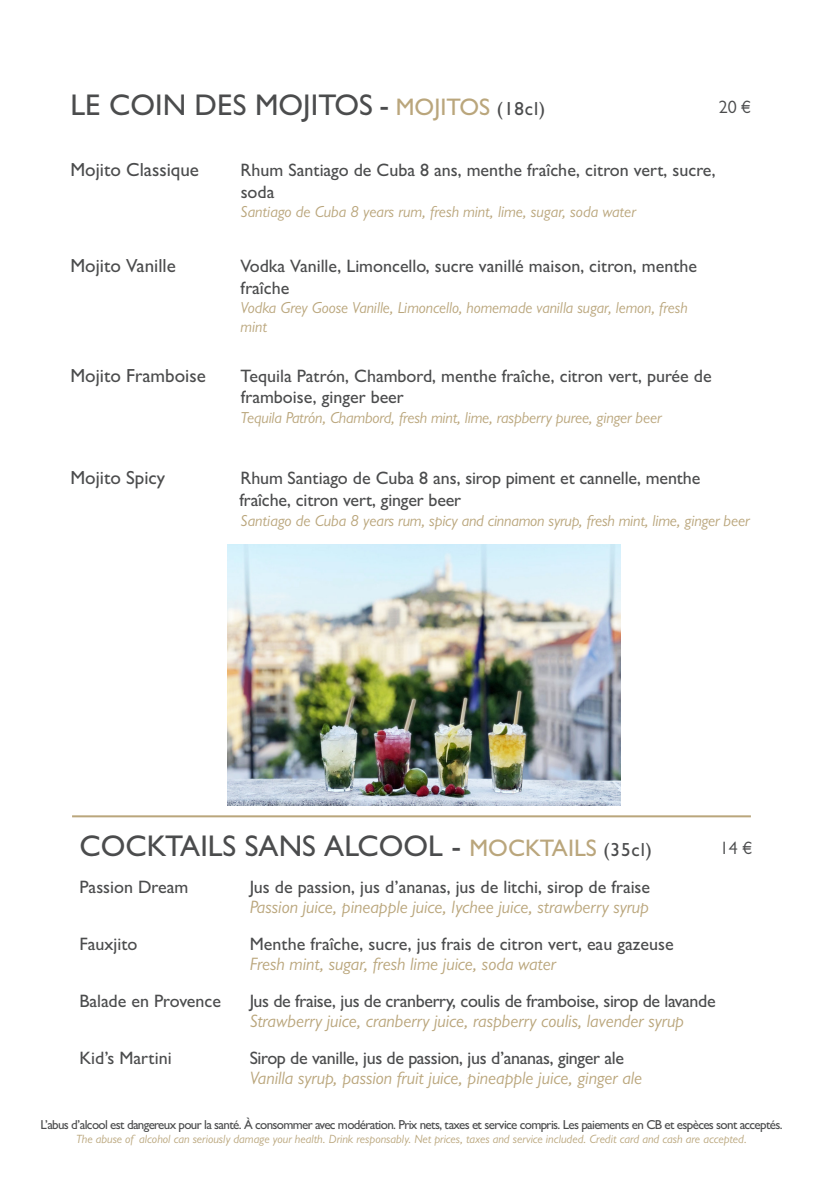
<style>
.page{position:relative;width:823px;height:1191px;background:#fff}
.page>*{position:absolute;margin:0;border:0;box-sizing:border-box;transform-origin:0 0}
.t1{font:500 30px "Gill Sans";color:#4b4c4d}
.t2{font:500 19px "Gill Sans";color:#4b4c4d}
.t3{font:500 18px/21.6px "Gill Sans";color:#4b4c4d}
.t4{font:italic 18px/20px "Gill Sans";color:#baa67c}
.t5{font:18px "Gill Sans";color:#4b4c4d}
.t6{font:italic 16px/19.2px "Gill Sans";letter-spacing:-.005em;color:#baa67c}
.t7{font:500 13px "Gill Sans";letter-spacing:-.05em;color:#4b4c4d}
.t8{font:italic 12px "Gill Sans";color:#baa67c}
.s1{font-size:24px;color:#baa67c}
.s2{font-size:19px}
.s3{font-weight:500;font-style:normal;color:#4b4c4d}
.s4{font-weight:400;font-style:italic;color:#baa67c}
</style>
<div class="page">
<hr style="left:72px;top:815px;width:678px;height:2px;background:#baa67c">
<img style="left:227px;top:544px;width:393px;height:261px">
<p class="t1" style="left:70px;top:87px;width:476px">LE COIN DES MOJITOS - <span class="s1">MOJITOS</span> <span class="s2">(18cl)</span></p>
<p class="t5" style="left:718px;top:97px;width:34px">20 €</p>
<p class="t2" style="left:70px;top:158px;width:130px">Mojito Classique</p>
<p class="t3" style="left:240px;top:159px;width:476px">Rhum Santiago de Cuba 8 ans, menthe fraîche, citron vert, sucre, soda</p>
<p class="t6" style="left:240px;top:202px;width:396px">Santiago de Cuba 8 years rum, fresh mint, lime, sugar, soda water</p>
<p class="t2" style="left:70px;top:254px;width:107px">Mojito Vanille</p>
<p class="t3" style="left:240px;top:255px;width:458px">Vodka Vanille, Limoncello, sucre vanillé maison, citron, menthe fraîche</p>
<p class="t6" style="left:240px;top:298px;width:448px">Vodka Grey Goose Vanille, Limoncello, homemade vanilla sugar, lemon, fresh mint</p>
<p class="t2" style="left:70px;top:364px;width:137px">Mojito Framboise</p>
<p class="t3" style="left:240px;top:365px;width:472px">Tequila Patrón, Chambord, menthe fraîche, citron vert, purée de framboise, ginger beer</p>
<p class="t6" style="left:240px;top:407px;width:422px">Tequila Patrón, Chambord, fresh mint, lime, raspberry puree, ginger beer</p>
<p class="t2" style="left:70px;top:466px;width:96px">Mojito Spicy</p>
<p class="t3" style="left:239px;top:467px;width:462px">Rhum Santiago de Cuba 8 ans, sirop piment et cannelle, menthe fraîche, citron vert, ginger beer</p>
<p class="t6" style="left:240px;top:510px;width:510px">Santiago de Cuba 8 years rum, spicy and cinnamon syrup, fresh mint, lime, ginger beer</p>
<p class="t1" style="left:79px;top:828px;width:573px">COCKTAILS SANS ALCOOL - <span class="s1">MOCKTAILS</span> <span class="s2">(35cl)</span></p>
<p class="t3" style="left:79px;top:876px;width:110px">Passion Dream</p>
<p class="t4" style="left:249px;top:877px;width:402px"><span class="s3">Jus de passion, jus d’ananas, jus de litchi, sirop de fraise<br></span>Passion juice, pineapple juice, lychee juice, strawberry syrup</p>
<p class="t3" style="left:79px;top:933px;width:60px">Fauxjito</p>
<p class="t3" style="left:249px;top:934px;width:425px;line-height:20px">Menthe fraîche, sucre, jus frais de citron vert, eau gazeuse<br><span class="s4">Fresh mint, sugar, fresh lime juice, soda water</span></p>
<p class="t3" style="left:79px;top:990px;width:143px">Balade en Provence</p>
<p class="t4" style="left:249px;top:991px;width:467px"><span class="s3">Jus de fraise, jus de cranberry, coulis de framboise, sirop de lavande<br></span>Strawberry juice, cranberry juice, raspberry coulis, lavender syrup</p>
<p class="t3" style="left:79px;top:1047px;width:94px">Kid’s Martini</p>
<p class="t4" style="left:249px;top:1048px;width:394px"><span class="s3">Sirop de vanille, jus de passion, jus d’ananas, ginger ale<br></span>Vanilla syrup, passion fruit juice, pineapple juice, ginger ale</p>
<p class="t5" style="left:719px;top:838px;width:34px">14 €</p>
<p class="t7" style="left:40px;top:1116px;width:743px">L’abus d’alcool est dangereux pour la santé. À consommer avec modération. Prix nets, taxes et service compris. Les paiements en CB et espèces sont acceptés.</p>
<p class="t8" style="left:76px;top:1132px;width:672px">The abuse of alcohol can seriously damage your health. Drink responsably. Net prices, taxes and service included. Credit card and cash are accepted.</p>
</div>
